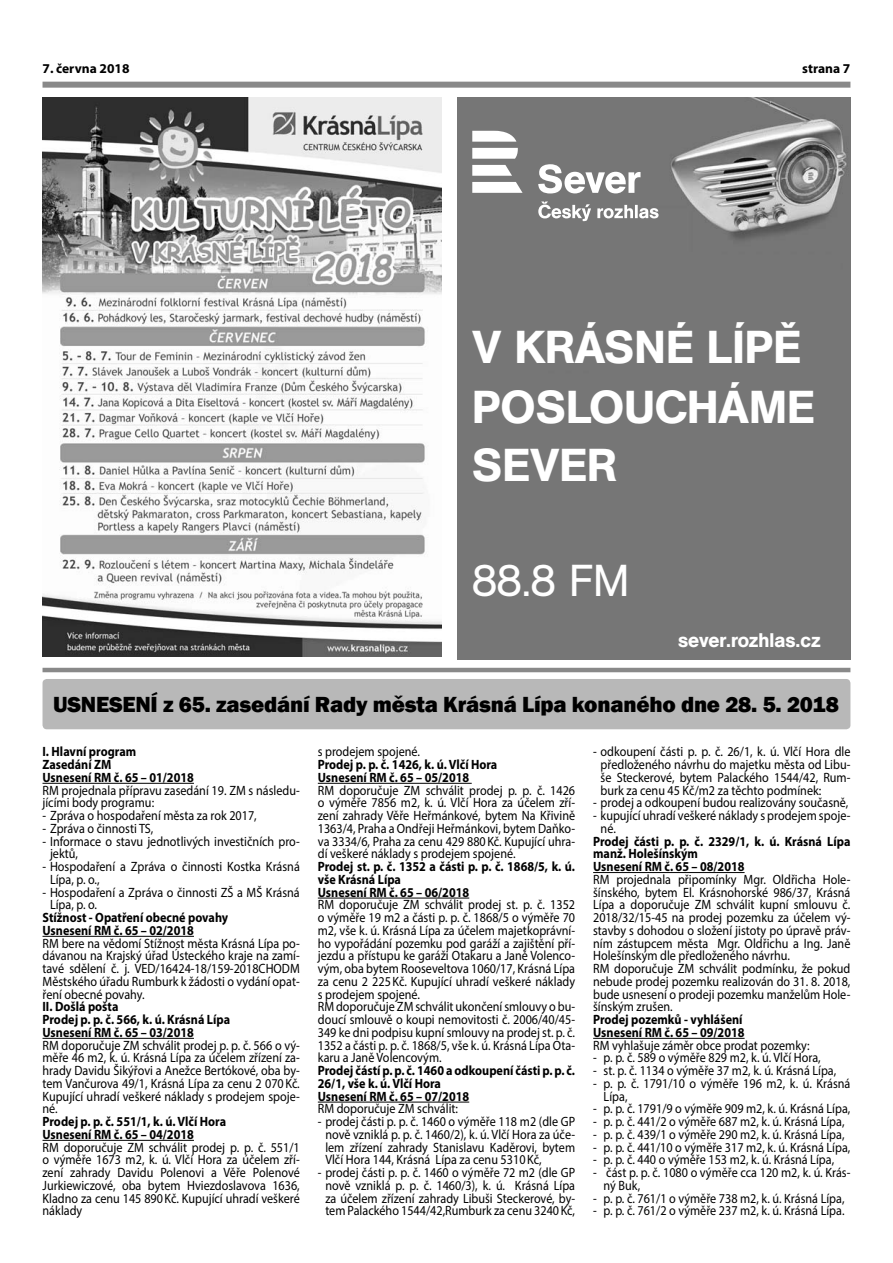
<style>
.page{position:relative;width:893px;height:1263px;background:#fff}
.page>*{position:absolute;margin:0;border:0;box-sizing:border-box;transform-origin:0 0}
.t1{font:500 45.6px/59.7px "AG Book Pro";color:#fff}
.t2{font:44.25px "AG Book Pro";color:#fff}
.t3{font:800 22.5px "Franklin Gothic";letter-spacing:-.01em;color:#000}
.t4{font:500 19.5px "AG Book Pro";color:#fff}
.t5{font:13.5px/12.8px "Myriad Pro";color:#000;scale:.9 1}
.t6{font:700 13.5px/12.8px "Myriad Pro";color:#000;scale:.9 1}
.t7{font:700 13.5px "Myriad Pro";color:#000}
</style>
<div class="page">
<div style="left:43px;top:82px;width:807px;height:6px;background:#898989"></div>
<img style="left:43px;top:98px;width:398px;height:558px">
<div style="left:458px;top:98px;width:392px;height:562px;background:#767676"></div>
<svg style="left:472px;top:131px;width:44px;height:11px"></svg>
<svg style="left:472px;top:148px;width:46px;height:11px"></svg>
<svg style="left:472px;top:165px;width:40px;height:11px"></svg>
<svg style="left:472px;top:182px;width:51px;height:11px"></svg>
<svg style="left:538px;top:164px;width:102px;height:29px"></svg>
<svg style="left:538px;top:202px;width:121px;height:19px"></svg>
<div style="left:43px;top:679px;width:807px;height:50px;background:#b8b8b8;border-radius:4px"></div>
<hr style="left:43px;top:783px;width:151px;height:1px;background:#000">
<hr style="left:43px;top:936px;width:151px;height:1px;background:#000">
<hr style="left:43px;top:1038px;width:151px;height:1px;background:#000">
<hr style="left:43px;top:1140px;width:151px;height:1px;background:#000">
<hr style="left:318px;top:783px;width:154px;height:1px;background:#000">
<hr style="left:318px;top:898px;width:151px;height:1px;background:#000">
<hr style="left:318px;top:1102px;width:151px;height:1px;background:#000">
<hr style="left:593px;top:872px;width:152px;height:1px;background:#000">
<hr style="left:593px;top:1038px;width:152px;height:1px;background:#000">
<hr style="left:43px;top:668px;width:807px;height:4px;background:#898989">
<p class="t7" style="left:43px;top:64px;width:89px">7. června 2018</p>
<p class="t7" style="left:802px;top:64px;width:50px">strana 7</p>
<h1 class="t1" style="left:472px;top:318px;width:344px">V KRÁSNÉ LÍPĚ<br>POSLOUCHÁME</h1>
<h1 class="t1" style="left:472px;top:435px;width:146px">SEVER</h1>
<h2 class="t2" style="left:472px;top:555px;width:159px">88.8 FM</h2>
<h3 class="t4" style="left:678px;top:628px;width:144px">sever.rozhlas.cz</h3>
<h3 class="t3" style="left:53px;top:691px;width:787px">USNESENÍ z 65. zasedání Rady města Krásná Lípa konaného dne 28. 5. 2018</h3>
<p class="t6" style="left:43px;top:747px;width:170px">I. Hlavní program<br>Zasedání ZM<br>Usnesení RM č. 65 – 01/2018</p>
<p class="t5" style="left:43px;top:785px;width:287px">RM projednala přípravu zasedání 19. ZM s následu&shy;jícími body programu:</p>
<p class="t5" style="left:43px;top:811px;width:240px">- Zpráva o hospodaření města za rok 2017,</p>
<p class="t5" style="left:43px;top:823px;width:125px">- Zpráva o činnosti TS,</p>
<p class="t5" style="left:50px;top:836px;width:279px;text-indent:-8px">- Informace o stavu jednotlivých investičních pro&shy;jektů,</p>
<p class="t5" style="left:50px;top:862px;width:279px;text-indent:-8px">- Hospodaření a Zpráva o činnosti Kostka Krásná<br>Lípa, p. o.,</p>
<p class="t5" style="left:50px;top:887px;width:279px;text-indent:-8px">- Hospodaření a Zpráva o činnosti ZŠ a MŠ Krásná<br>Lípa, p. o.</p>
<p class="t6" style="left:43px;top:913px;width:208px">Stížnost - Opatření obecné povahy<br>Usnesení RM č. 65 – 02/2018</p>
<p class="t5" style="left:43px;top:938px;width:287px;text-align:justify">RM bere na vědomí Stížnost města Krásná Lípa po&shy;dávanou na Krajský úřad Ústeckého kraje na zamí&shy;tavé sdělení č. j. VED/16424-18/159-2018CHODM Městského úřadu Rumburk k žádosti o vydání opat&shy;ření obecné povahy.</p>
<p class="t6" style="left:43px;top:1002px;width:210px">II. Došlá pošta<br>Prodej p. p. č. 566, k. ú. Krásná Lípa<br>Usnesení RM č. 65 – 03/2018</p>
<p class="t5" style="left:43px;top:1040px;width:287px;text-align:justify">RM doporučuje ZM schválit prodej p. p. č. 566 o vý&shy;měře 46 m2, k. ú. Krásná Lípa za účelem zřízení za&shy;hrady Davidu Šikýřovi a Anežce Bertókové, oba by&shy;tem Vančurova 49/1, Krásná Lípa za cenu 2 070 Kč.<br>Kupující uhradí veškeré náklady s prodejem spoje&shy;né.</p>
<p class="t6" style="left:43px;top:1116px;width:205px">Prodej p. p. č. 551/1, k. ú. Vlčí Hora<br>Usnesení RM č. 65 – 04/2018</p>
<p class="t5" style="left:43px;top:1142px;width:287px;text-align:justify">RM doporučuje ZM schválit prodej p. p. č. 551/1 o výměře 1673 m2, k. ú. Vlčí Hora za účelem zří&shy;zení zahrady Davidu Polenovi a Věře Polenové Jurkiewiczové, oba bytem Hviezdoslavova 1636, Kladno za cenu 145 890 Kč. Kupující uhradí veškeré náklady</p>
<p class="t5" style="left:318px;top:747px;width:115px">s prodejem spojené.</p>
<p class="t6" style="left:318px;top:760px;width:201px">Prodej p. p. č. 1426, k. ú. Vlčí Hora<br>Usnesení RM č. 65 – 05/2018</p>
<p class="t5" style="left:318px;top:785px;width:287px;text-align:justify">RM doporučuje ZM schválit prodej p. p. č. 1426 o výměře 7856 m2, k. ú. Vlčí Hora za účelem zří&shy;zení zahrady Věře Heřmánkové, bytem Na Křivině 1363/4, Praha a Ondřeji Heřmánkovi, bytem Daňko&shy;va 3334/6, Praha za cenu 429 880 Kč. Kupující uhra&shy;dí veškeré náklady s prodejem spojené.</p>
<p class="t6" style="left:318px;top:862px;width:287px">Prodej st. p. č. 1352 a části p. p. č. 1868/5, k. ú. vše Krásná Lípa<br>Usnesení RM č. 65 – 06/2018</p>
<p class="t5" style="left:318px;top:900px;width:287px">RM doporučuje ZM schválit prodej st. p. č. 1352 o výměře 19 m2 a části p. p. č. 1868/5 o výměře 70 m2, vše k. ú. Krásná Lípa za účelem majetkoprávní&shy;ho vypořádání pozemku pod garáží a zajištění pří&shy;jezdu a přístupu ke garáži Otakaru a Janě Volenco&shy;vým, oba bytem Rooseveltova 1060/17, Krásná Lípa za cenu 2 225 Kč. Kupující uhradí veškeré náklady s prodejem spojené.<br>RM doporučuje ZM schválit ukončení smlouvy o bu&shy;doucí smlouvě o koupi nemovitosti č. 2006/40/45- 349 ke dni podpisu kupní smlouvy na prodej st. p. č.<br>1352 a části p. p. č. 1868/5, vše k. ú. Krásná Lípa Ota&shy;karu a Janě Volencovým.</p>
<p class="t6" style="left:318px;top:1065px;width:287px">Prodej částí p. p. č. 1460 a odkoupení části p. p. č.<br>26/1, vše k. ú. Vlčí Hora<br>Usnesení RM č. 65 – 07/2018</p>
<p class="t5" style="left:318px;top:1104px;width:157px">RM doporučuje ZM schválit:</p>
<p class="t5" style="left:325px;top:1117px;width:279px;text-align:justify;text-indent:-8px">- prodej části p. p. č. 1460 o výměře 118 m2 (dle GP nově vzniklá p. p. č. 1460/2), k. ú. Vlčí Hora za úče&shy;lem zřízení zahrady Stanislavu Kaděrovi, bytem Vlčí Hora 144, Krásná Lípa za cenu 5310 Kč,</p>
<p class="t5" style="left:318px;top:1168px;width:287px;text-align:center">- prodej části p. p. č. 1460 o výměře 72 m2 (dle GP nově vzniklá p. p. č. 1460/3), k. ú. Krásná Lípa za účelem zřízení zahrady Libuši Steckerové, by&shy;tem Palackého 1544/42,Rumburk za cenu 3240 Kč,</p>
<p class="t5" style="left:601px;top:747px;width:279px;text-align:justify;text-indent:-8px">- odkoupení části p. p. č. 26/1, k. ú. Vlčí Hora dle předloženého návrhu do majetku města od Libu&shy;še Steckerové, bytem Palackého 1544/42, Rum&shy;burk za cenu 45 Kč/m2 za těchto podmínek:</p>
<p class="t5" style="left:593px;top:798px;width:285px">- prodej a odkoupení budou realizovány současně,</p>
<p class="t5" style="left:601px;top:811px;width:279px;text-indent:-8px">- kupující uhradí veškeré náklady s prodejem spoje&shy;né.</p>
<p class="t6" style="left:593px;top:836px;width:287px">Prodej části p. p. č. 2329/1, k. ú. Krásná Lípa manž. Holešínským<br>Usnesení RM č. 65 – 08/2018</p>
<p class="t5" style="left:593px;top:874px;width:287px">RM projednala připomínky Mgr. Oldřicha Hole&shy;šínského, bytem El. Krásnohorské 986/37, Krásná Lípa a doporučuje ZM schválit kupní smlouvu č.<br>2018/32/15-45 na prodej pozemku za účelem vý&shy;stavby s dohodou o složení jistoty po úpravě práv&shy;ním zástupcem města Mgr. Oldřichu a Ing. Janě Holešínským dle předloženého návrhu.<br>RM doporučuje ZM schválit podmínku, že pokud nebude prodej pozemku realizován do 31. 8. 2018, bude usnesení o prodeji pozemku manželům Hole&shy;šínským zrušen.</p>
<p class="t6" style="left:593px;top:1015px;width:170px">Prodej pozemků - vyhlášení<br>Usnesení RM č. 65 – 09/2018</p>
<p class="t5" style="left:593px;top:1040px;width:242px">RM vyhlašuje záměr obce prodat pozemky:</p>
<p class="t5" style="left:593px;top:1053px;width:254px">- p. p. č. 589 o výměře 829 m2, k. ú. Vlčí Hora,</p>
<p class="t5" style="left:593px;top:1066px;width:272px">- st. p. č. 1134 o výměře 37 m2, k. ú. Krásná Lípa,</p>
<p class="t5" style="left:604px;top:1078px;width:276px;text-indent:-11px">- p. p. č. 1791/10 o výměře 196 m2, k. ú. Krásná<br>Lípa,</p>
<p class="t5" style="left:593px;top:1104px;width:287px">- p. p. č. 1791/9 o výměře 909 m2, k. ú. Krásná Lípa,</p>
<p class="t5" style="left:593px;top:1117px;width:281px">- p. p. č. 441/2 o výměře 687 m2, k. ú. Krásná Lípa,</p>
<p class="t5" style="left:593px;top:1129px;width:281px">- p. p. č. 439/1 o výměře 290 m2, k. ú. Krásná Lípa,</p>
<p class="t5" style="left:593px;top:1142px;width:287px">- p. p. č. 441/10 o výměře 317 m2, k. ú. Krásná Lípa,</p>
<p class="t5" style="left:593px;top:1155px;width:269px">- p. p. č. 440 o výměře 153 m2, k. ú. Krásná Lípa,</p>
<p class="t5" style="left:604px;top:1168px;width:276px;text-indent:-11px">- část p. p. č. 1080 o výměře cca 120 m2, k. ú. Krás&shy;ný Buk,</p>
<p class="t5" style="left:593px;top:1193px;width:281px">- p. p. č. 761/1 o výměře 738 m2, k. ú. Krásná Lípa,</p>
<p class="t5" style="left:593px;top:1206px;width:281px">- p. p. č. 761/2 o výměře 237 m2, k. ú. Krásná Lípa.</p>
</div>
